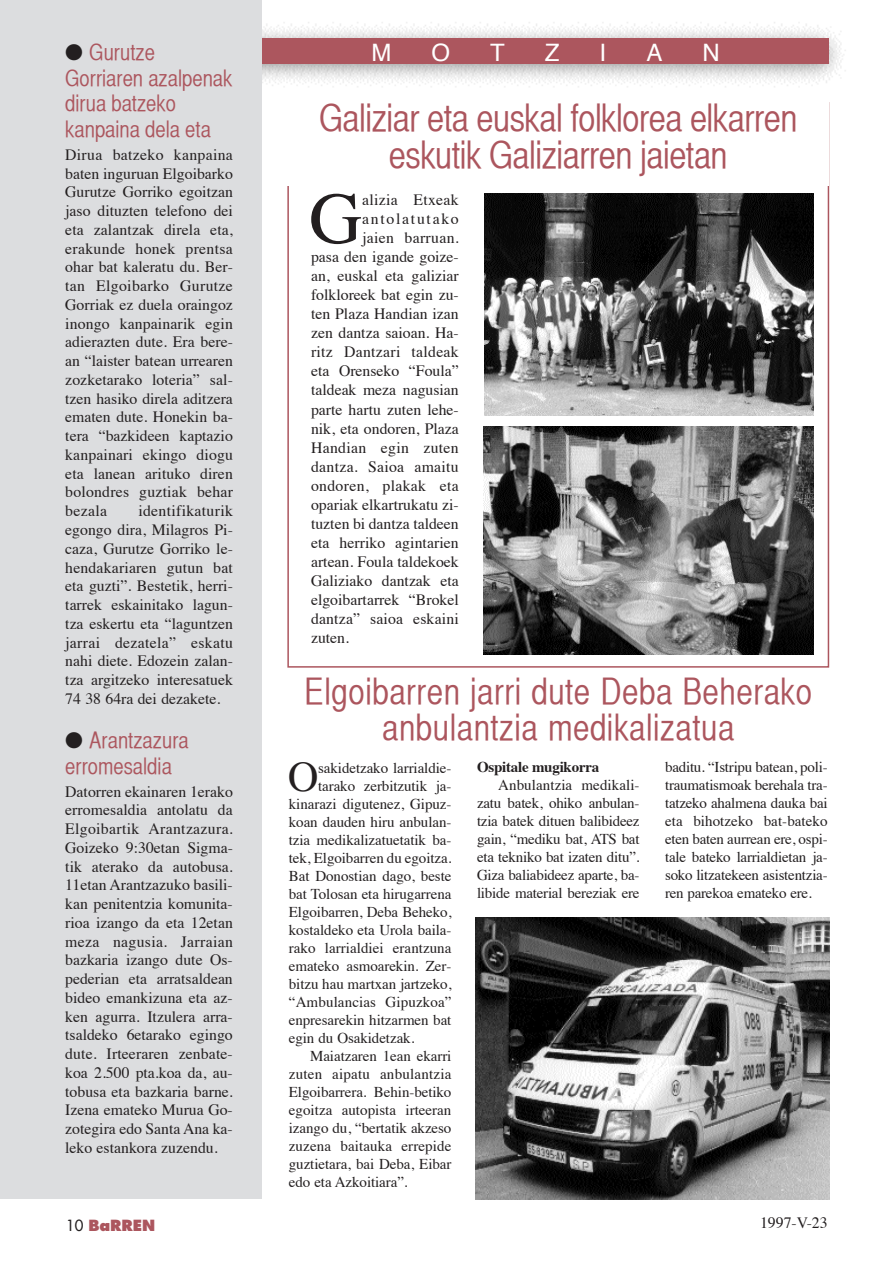
<style>
.page{position:relative;width:893px;height:1263px;background:#fff}
.page>*{position:absolute;margin:0;border:0;box-sizing:border-box;transform-origin:0 0}
.t1{font:73.2px "Times";color:#231f20}
.t2{font:42.15px "Times";color:#231f20}
.t3{font:37.5px/37.5px "Helvetica CY Plain";letter-spacing:-.015em;color:#ac565e;text-align:center}
.t4{font:36px/36px "Helvetica CY Plain";letter-spacing:.015em;color:#ac565e;text-align:center}
.t5{font:24px "Helvetica";color:#fff}
.t6{font:22.5px/25.5px "Helvetica CY Plain";color:#ac565e}
.t7{font:15.75px/18.8px "Times";color:#231f20;text-align:justify}
.t8{font:15.75px "Times";letter-spacing:.02em;color:#231f20}
.t9{font:15.75px "Times";letter-spacing:.11em;color:#231f20}
.t10{font:15px/18px "Times";letter-spacing:-.005em;color:#231f20;text-align:justify}
.t11{font:15px "Times";letter-spacing:.015em;color:#231f20}
.t12{font:700 15px "Times";letter-spacing:-.015em;color:#231f20}
.t13{font:800 15px "Futura";color:#ac565e}
.s1{color:#231f20}
.s2{font-weight:400;color:#231f20}
</style>
<div class="page">
<img style="left:262px;top:22px;width:584px;height:65px">
<div style="left:64px;top:38px;width:765px;height:26px;background:#ac565e"></div>
<div style="left:0;top:0;width:262px;height:1199px;background:#dcdddf"></div>
<img style="left:476px;top:917px;width:353px;height:282px">
<img style="left:484px;top:193px;width:330px;height:222px">
<img style="left:484px;top:427px;width:329px;height:227px">
<h3 class="t6" style="left:65px;top:42px;width:169px"><span class="s1">●</span> Gurutze<br>Gorriaren azalpenak dirua batzeko kanpaina dela eta</h3>
<p class="t7" style="left:65px;top:147px;width:169px">Dirua batzeko kanpaina baten inguruan Elgoibarko Gurutze Gorriko egoitzan jaso dituzten telefono dei eta zalantzak direla eta, erakunde honek prentsa ohar bat kaleratu du. Ber&shy;tan Elgoibarko Gurutze Gorriak ez duela oraingoz inongo kanpainarik egin adierazten dute. Era bere&shy;an “laister batean urrearen zozketarako loteria” sal&shy;tzen hasiko direla aditzera ematen dute. Honekin ba&shy;tera “bazkideen kaptazio kanpainari ekingo diogu eta lanean arituko diren bolondres guztiak behar bezala</p>
<p class="t7" style="left:65px;top:503px;width:169px;text-indent:73px">identifikaturik egongo dira, Milagros Pi&shy;caza, Gurutze Gorriko le&shy;hendakariaren gutun bat eta guzti”. Bestetik, herri&shy;tarrek eskainitako lagun&shy;tza eskertu eta “laguntzen jarrai dezatela” eskatu nahi diete. Edozein zalan&shy;tza argitzeko interesatuek 74 38 64ra dei dezakete.</p>
<h3 class="t6" style="left:65px;top:729px;width:125px"><span class="s1">●</span> arantzazura erromesaldia</h3>
<p class="t7" style="left:65px;top:783px;width:169px">Datorren ekainaren 1erako erromesaldia antolatu da Elgoibartik Arantzazura.<br>Goizeko 9:30etan Sigma&shy;tik aterako da autobusa.<br>11etan Arantzazuko basili&shy;kan penitentzia komunita&shy;rioa izango da eta 12etan meza nagusia. Jarraian bazkaria izango dute Os&shy;pederian eta arratsaldean bideo emankizuna eta az&shy;ken agurra. Itzulera arra&shy;tsaldeko 6etarako egingo dute. Irteeraren zenbate&shy;koa 2.500 pta.koa da, au&shy;tobusa eta bazkaria barne.<br>Izena emateko Murua Go&shy;zotegira edo Santa Ana ka&shy;leko estankora zuzendu.</p>
<h3 class="t5" style="left:372px;top:43px;width:21px">M</h3>
<h3 class="t5" style="left:432px;top:43px;width:20px">O</h3>
<h3 class="t5" style="left:490px;top:43px;width:16px">t</h3>
<h3 class="t5" style="left:545px;top:43px;width:16px">z</h3>
<h3 class="t5" style="left:600px;top:43px;width:8px">i</h3>
<h3 class="t5" style="left:646px;top:43px;width:18px">a</h3>
<h3 class="t5" style="left:702px;top:43px;width:19px">N</h3>
<h3 class="t3" style="left:319px;top:103px;width:480px">Galiziar eta euskal folklorea elkarren eskutik Galiziarren jaietan</h3>
<h1 class="t1" style="left:309px;top:188px;width:54px">G</h1>
<p class="t8" style="left:362px;top:193px;width:98px">alizia Etxeak</p>
<p class="t9" style="left:362px;top:212px;width:98px">antolatutako</p>
<p class="t8" style="left:362px;top:231px;width:98px">jaien barruan.</p>
<p class="t7" style="left:311px;top:249px;width:149px">pasa den igande goize-</p>
<p class="t7" style="left:311px;top:268px;width:149px">an, euskal eta galiziar</p>
<p class="t7" style="left:311px;top:287px;width:149px">folkloreek bat egin zu-</p>
<p class="t7" style="left:311px;top:306px;width:149px">ten Plaza Handian izan</p>
<p class="t7" style="left:311px;top:325px;width:149px">zen dantza saioan. Ha-</p>
<p class="t8" style="left:311px;top:346px;width:149px">ritz Dantzari taldeak</p>
<p class="t7" style="left:311px;top:363px;width:149px">eta Orenseko “Foula”</p>
<p class="t7" style="left:311px;top:382px;width:149px">taldeak meza nagusian</p>
<p class="t7" style="left:311px;top:401px;width:149px">parte hartu zuten lehe-</p>
<p class="t7" style="left:311px;top:420px;width:149px">nik, eta ondoren, Plaza</p>
<p class="t8" style="left:311px;top:441px;width:149px">Handian egin zuten</p>
<p class="t8" style="left:311px;top:460px;width:149px">dantza. Saioa amaitu</p>
<p class="t8" style="left:311px;top:479px;width:149px">ondoren, plakak eta</p>
<p class="t7" style="left:311px;top:496px;width:149px">opariak elkartrukatu zi-</p>
<p class="t7" style="left:311px;top:515px;width:149px">tuzten bi dantza taldeen</p>
<p class="t7" style="left:311px;top:535px;width:149px">eta herriko agintarien</p>
<p class="t7" style="left:311px;top:554px;width:149px">artean. Foula taldekoek</p>
<p class="t7" style="left:311px;top:573px;width:149px">Galiziako dantzak eta</p>
<p class="t7" style="left:311px;top:592px;width:149px">elgoibartarrek “Brokel</p>
<p class="t7" style="left:311px;top:611px;width:149px">dantza” saioa eskaini</p>
<p class="t7" style="left:311px;top:630px;width:40px">zuten.</p>
<h3 class="t4" style="left:304px;top:677px;width:509px">Elgoibarren jarri dute deba beherako anbulantzia medikalizatua</h3>
<h2 class="t2" style="left:288px;top:759px;width:32px">O</h2>
<p class="t10" style="left:318px;top:760px;width:135px">sakidetzako larrialdie-</p>
<p class="t10" style="left:318px;top:778px;width:135px">tarako zerbitzutik ja-</p>
<p class="t10" style="left:289px;top:796px;width:164px">kinarazi digutenez, Gipuz-</p>
<p class="t10" style="left:289px;top:814px;width:164px">koan dauden hiru anbulan-</p>
<p class="t10" style="left:289px;top:832px;width:164px">tzia medikalizatuetatik ba-</p>
<p class="t10" style="left:289px;top:850px;width:164px">tek, Elgoibarren du egoitza.</p>
<p class="t10" style="left:289px;top:868px;width:164px">Bat Donostian dago, beste</p>
<p class="t10" style="left:289px;top:886px;width:164px">bat tolosan eta hirugarrena</p>
<p class="t10" style="left:289px;top:904px;width:164px">Elgoibarren, Deba Beheko,</p>
<p class="t10" style="left:289px;top:922px;width:164px">kostaldeko eta Urola baila-</p>
<p class="t10" style="left:289px;top:940px;width:164px">rako larrialdiei erantzuna</p>
<p class="t10" style="left:289px;top:958px;width:164px">emateko asmoarekin. Zer-</p>
<p class="t10" style="left:289px;top:976px;width:164px">bitzu hau martxan jartzeko,</p>
<p class="t10" style="left:289px;top:994px;width:164px">“Ambulancias Gipuzkoa”</p>
<p class="t10" style="left:289px;top:1012px;width:164px">enpresarekin hitzarmen bat</p>
<p class="t10" style="left:289px;top:1030px;width:127px">egin du Osakidetzak.</p>
<p class="t10" style="left:310px;top:1048px;width:143px">Maiatzaren 1ean ekarri</p>
<p class="t11" style="left:289px;top:1067px;width:164px">zuten aipatu anbulantzia</p>
<p class="t10" style="left:289px;top:1084px;width:164px">Elgoibarrera. Behin-betiko</p>
<p class="t10" style="left:289px;top:1102px;width:164px">egoitza autopista irteeran</p>
<p class="t10" style="left:289px;top:1120px;width:164px">izango du, “bertatik akzeso</p>
<p class="t10" style="left:289px;top:1138px;width:164px">zuzena baitauka errepide</p>
<p class="t10" style="left:289px;top:1156px;width:164px">guztietara, bai Deba, Eibar</p>
<p class="t10" style="left:289px;top:1174px;width:120px">edo eta Azkoitiara”.</p>
<p class="t12" style="left:477px;top:761px;width:124px">Ospitale mugikorra</p>
<p class="t10" style="left:477px;top:777px;width:164px;text-indent:21px">Anbulantzia medikali&shy;zatu batek, ohiko anbulan&shy;tzia batek dituen balibideez gain, “mediku bat, AtS bat eta tekniko bat izaten ditu”.<br>Giza baliabideez aparte, ba&shy;libide material bereziak ere</p>
<p class="t10" style="left:665px;top:759px;width:164px">baditu. “Istripu batean, poli&shy;traumatismoak berehala tra&shy;tatzeko ahalmena dauka bai eta bihotzeko bat-bateko eten baten aurrean ere, ospi&shy;tale bateko larrialdietan ja&shy;soko litzatekeen asistentzia&shy;ren parekoa emateko ere.</p>
<p class="t13" style="left:66px;top:1218px;width:91px"><span class="s2">10</span> BaRREN</p>
<p class="t7" style="left:760px;top:1215px;width:69px">1997-V-23</p>
</div>
